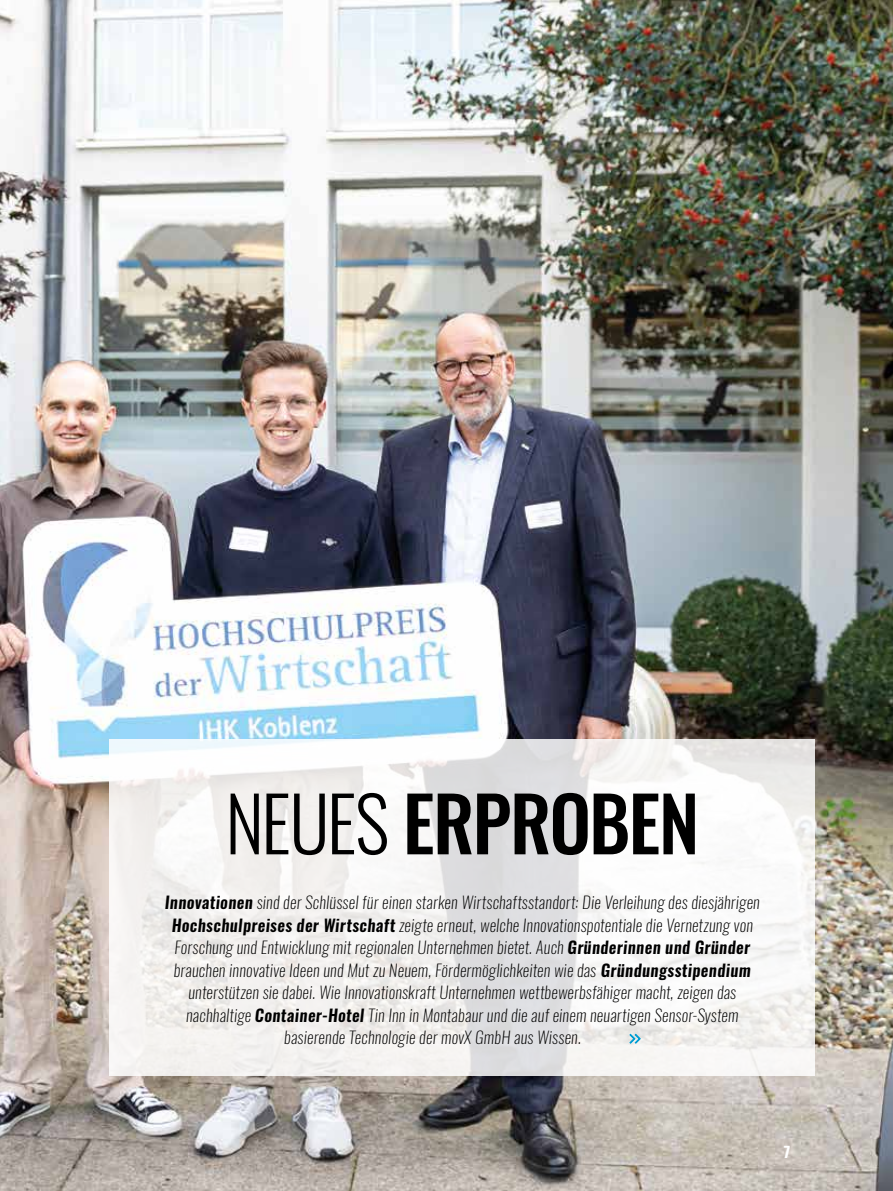
<style>
.page{position:relative;width:893px;height:1191px;background:#fff}
.page>*{position:absolute;margin:0;border:0;box-sizing:border-box;transform-origin:0 0}
.t1{font:500 75px "Oswald";letter-spacing:-.025em;color:#000}
.t2{font:italic 200 16.5px "Oswald";letter-spacing:.02em;color:#000}
.t3{font:700 15px "Oswald";color:#fff}
.s1{font-weight:300}
.s2{font-weight:600}
</style>
<div class="page">
<img style="left:0;top:0;width:893px;height:1191px">
<svg style="left:110px;top:739px;width:705px;height:336px;fill:#f4f2f0"></svg>
<svg style="left:630px;top:1034px;width:11px;height:9px"></svg>
<h1 class="t1" style="left:225px;top:771px;width:475px"><span class="s1">NEUES</span> ERPROBEN</h1>
<p class="t2" style="left:165px;top:891px;width:596px"><span class="s2">Innovationen</span> sind der Schlüssel für einen starken Wirtschaftsstandort: Die Verleihung des diesjährigen</p>
<p class="t2" style="left:172px;top:913px;width:583px"><span class="s2">Hochschulpreises der Wirtschaft</span> zeigte erneut, welche Innovationspotentiale die Vernetzung von</p>
<p class="t2" style="left:175px;top:936px;width:577px">Forschung und Entwicklung mit regionalen Unternehmen bietet. Auch <span class="s2">Gründerinnen und Gründer</span></p>
<p class="t2" style="left:174px;top:958px;width:579px">brauchen innovative Ideen und Mut zu Neuem, Fördermöglichkeiten wie das <span class="s2">Gründungsstipendium</span></p>
<p class="t2" style="left:188px;top:981px;width:549px">unterstützen sie dabei. Wie Innovationskraft Unternehmen wettbewerbsfähiger macht, zeigen das</p>
<p class="t2" style="left:186px;top:1003px;width:554px">nachhaltige <span class="s2">Container-Hotel</span> Tin Inn in Montabaur und die auf einem neuartigen Sensor-System</p>
<p class="t2" style="left:284px;top:1026px;width:298px">basierende Technologie der movX GmbH aus Wissen.</p>
<p class="t3" style="left:783px;top:1141px;width:9px">7</p>
</div>
